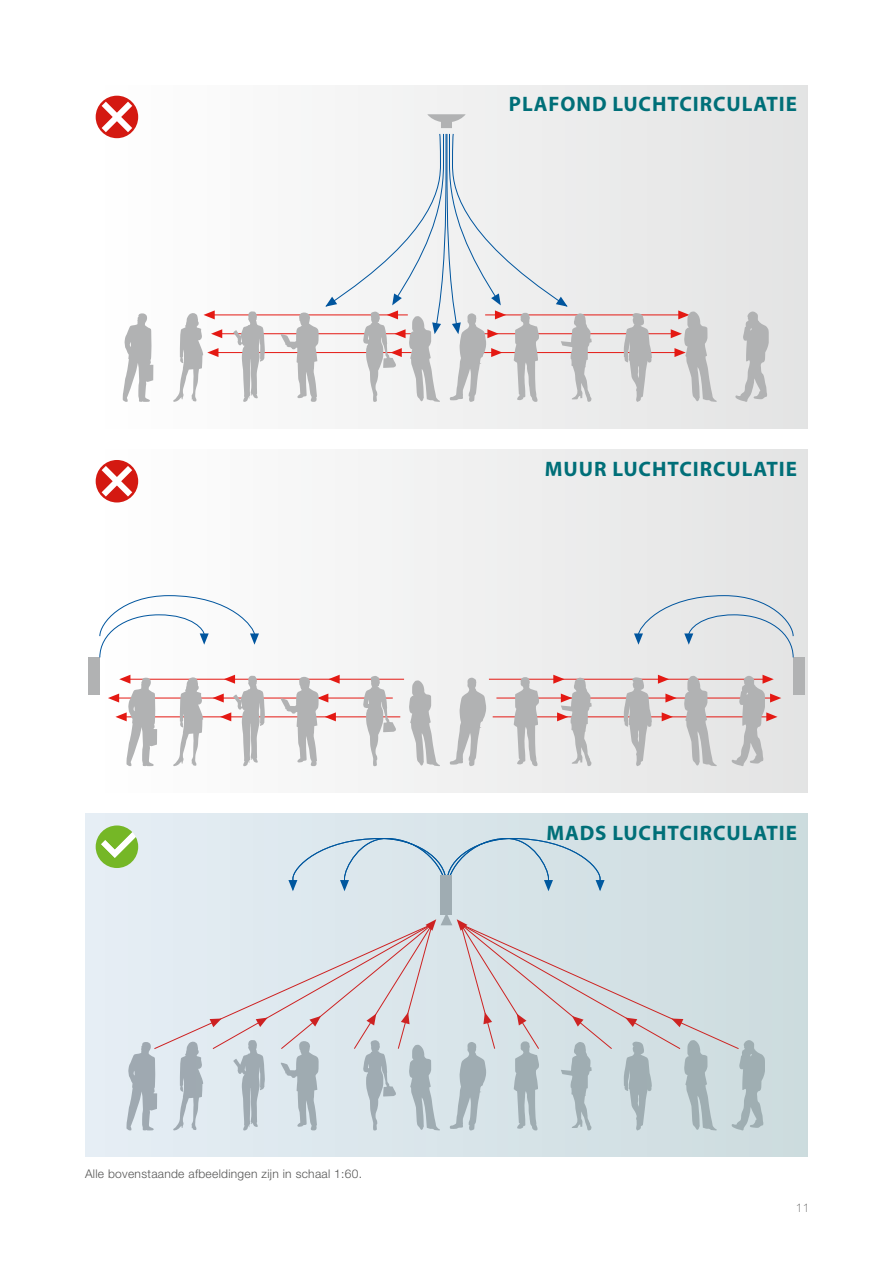
<style>
.page{position:relative;width:893px;height:1263px;background:#fff}
.page>*{position:absolute;margin:0;border:0;box-sizing:border-box;transform-origin:0 0}
.t1{font:700 21px "Myriad Pro";letter-spacing:.045em;color:#006f78}
.t2{font:300 12px "Helvetica Neue LT Std";letter-spacing:.025em;color:#565655}
.t3{font:100 12px "Helvetica Neue LT Std";color:#565655}
</style>
<div class="page">
<div style="left:85px;top:449px;width:723px;height:343px;background:linear-gradient(to right,#fff,#e3e3e3)"></div>
<hr style="left:123px;top:679px;width:281px;height:1px;background:#e41913">
<hr style="left:489px;top:679px;width:281px;height:1px;background:#e41913">
<svg style="left:658px;top:675px;width:11px;height:9px"></svg>
<hr style="left:119px;top:717px;width:281px;height:1px;background:#e41913">
<hr style="left:493px;top:717px;width:281px;height:1px;background:#e41913">
<svg style="left:662px;top:712px;width:11px;height:9px"></svg>
<hr style="left:112px;top:698px;width:281px;height:1px;background:#e41913">
<hr style="left:496px;top:698px;width:281px;height:1px;background:#e41913">
<svg style="left:665px;top:693px;width:12px;height:9px"></svg>
<svg style="left:173px;top:676px;width:30px;height:90px"></svg>
<svg style="left:108px;top:675px;width:49px;height:91px"></svg>
<svg style="left:363px;top:676px;width:33px;height:90px"></svg>
<svg style="left:514px;top:677px;width:25px;height:89px"></svg>
<svg style="left:281px;top:675px;width:59px;height:91px"></svg>
<svg style="left:213px;top:675px;width:52px;height:91px"></svg>
<svg style="left:553px;top:675px;width:39px;height:91px"></svg>
<svg style="left:624px;top:677px;width:28px;height:89px"></svg>
<svg style="left:684px;top:676px;width:33px;height:90px"></svg>
<svg style="left:731px;top:675px;width:50px;height:91px"></svg>
<svg style="left:450px;top:678px;width:36px;height:88px"></svg>
<svg style="left:409px;top:680px;width:31px;height:86px"></svg>
<div style="left:793px;top:657px;width:11px;height:38px;background:#b1b2b3"></div>
<div style="left:89px;top:657px;width:11px;height:38px;background:#b1b2b3"></div>
<svg style="left:634px;top:595px;width:160px;height:63px"></svg>
<svg style="left:99px;top:595px;width:160px;height:63px"></svg>
<svg style="left:95px;top:460px;width:44px;height:43px"></svg>
<div style="left:85px;top:85px;width:723px;height:343px;background:linear-gradient(to right,#fff,#e3e3e4)"></div>
<hr style="left:212px;top:315px;width:196px;height:1px;background:#e41913">
<hr style="left:220px;top:333px;width:195px;height:1px;background:#e41913">
<hr style="left:216px;top:352px;width:196px;height:1px;background:#e41913">
<hr style="left:485px;top:315px;width:195px;height:1px;background:#e41913">
<hr style="left:478px;top:333px;width:195px;height:1px;background:#e41913">
<hr style="left:481px;top:352px;width:196px;height:1px;background:#e41913">
<svg style="left:173px;top:310px;width:49px;height:92px"></svg>
<svg style="left:123px;top:313px;width:30px;height:89px"></svg>
<svg style="left:281px;top:313px;width:38px;height:89px"></svg>
<svg style="left:233px;top:311px;width:32px;height:91px"></svg>
<svg style="left:624px;top:313px;width:28px;height:89px"></svg>
<svg style="left:671px;top:310px;width:46px;height:92px"></svg>
<svg style="left:735px;top:311px;width:34px;height:91px"></svg>
<svg style="left:325px;top:114px;width:267px;height:288px"></svg>
<svg style="left:95px;top:95px;width:44px;height:44px"></svg>
<svg style="left:85px;top:814px;width:723px;height:343px"></svg>
<svg style="left:96px;top:825px;width:42px;height:43px"></svg>
<p class="t2" style="left:85px;top:1166px;width:279px">Alle bovenstaande afbeeldingen zijn in schaal 1:60.</p>
<p class="t1" style="left:509px;top:91px;width:290px">PLAFOND LUCHTCIRCULATIE</p>
<p class="t1" style="left:545px;top:455px;width:254px">MUUR LUCHTCIRCULATIE</p>
<p class="t1" style="left:546px;top:819px;width:252px">MADS LUCHTCIRCULATIE</p>
<p class="t3" style="left:796px;top:1201px;width:15px">11</p>
</div>
